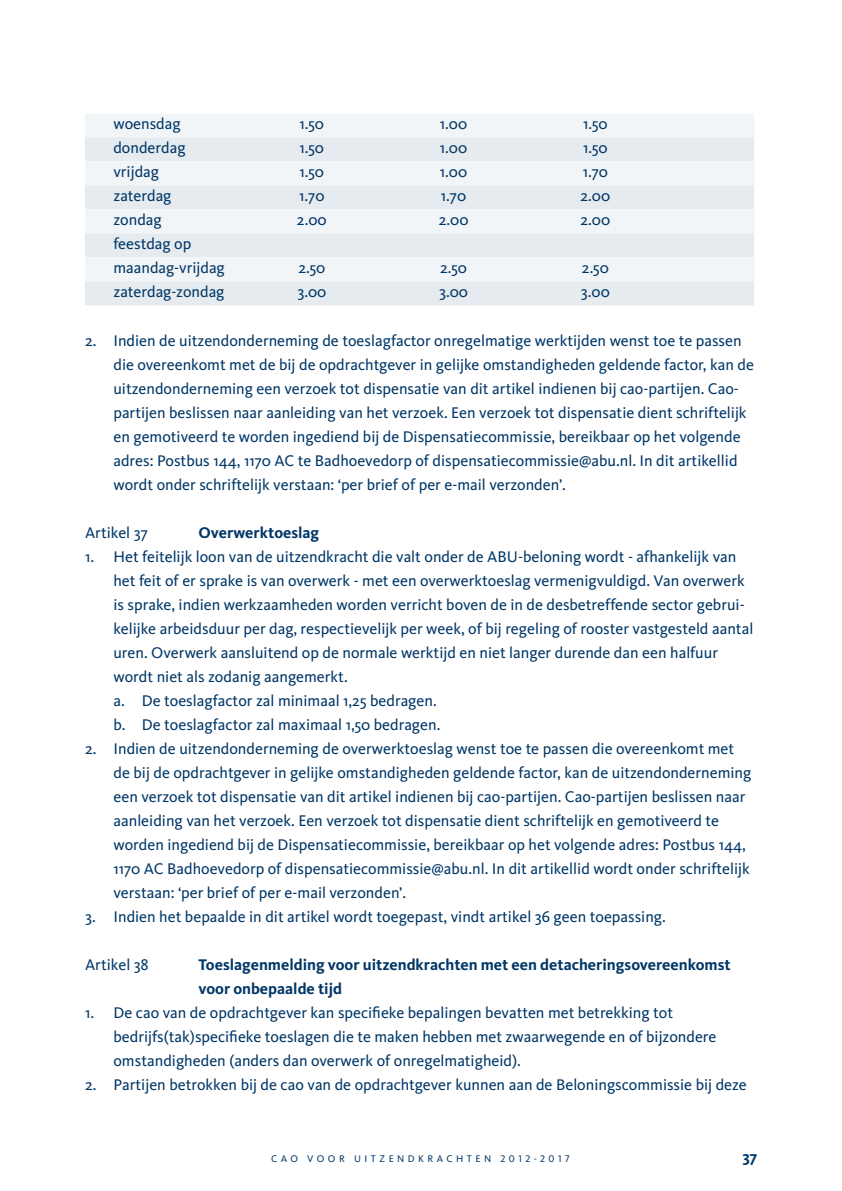
<style>
.page{position:relative;width:842px;height:1191px;background:#fff}
.page>*{position:absolute;margin:0;border:0;box-sizing:border-box;transform-origin:0 0}
.t1{font:16px/24px "Kievit";color:#003767}
.t2{font:700 16px/24px "Kievit";color:#003767}
.t3{font:10px "Kievit Book SC";letter-spacing:.35em;color:#003767}
</style>
<div class="page">
<div style="left:85px;top:113px;width:669px;height:24px;background:#f2f5f7"></div>
<div style="left:85px;top:137px;width:669px;height:24px;background:#e6ebf0"></div>
<div style="left:85px;top:161px;width:669px;height:24px;background:#f2f5f7"></div>
<div style="left:85px;top:185px;width:669px;height:24px;background:#e6ebf0"></div>
<div style="left:85px;top:209px;width:669px;height:24px;background:#f2f5f7"></div>
<div style="left:85px;top:233px;width:669px;height:24px;background:#e6ebf0"></div>
<div style="left:85px;top:257px;width:669px;height:24px;background:#f2f5f7"></div>
<div style="left:85px;top:281px;width:669px;height:24px;background:#e6ebf0"></div>
<p class="t1" style="left:113px;top:112px;width:69px">woensdag</p>
<p class="t1" style="left:300px;top:112px;width:26px">1.50</p>
<p class="t1" style="left:440px;top:112px;width:29px">1.00</p>
<p class="t1" style="left:583px;top:112px;width:26px">1.50</p>
<p class="t1" style="left:113px;top:136px;width:74px">donderdag</p>
<p class="t1" style="left:300px;top:136px;width:26px">1.50</p>
<p class="t1" style="left:440px;top:136px;width:29px">1.00</p>
<p class="t1" style="left:583px;top:136px;width:26px">1.50</p>
<p class="t1" style="left:113px;top:160px;width:47px">vrijdag</p>
<p class="t1" style="left:300px;top:160px;width:26px">1.50</p>
<p class="t1" style="left:440px;top:160px;width:29px">1.00</p>
<p class="t1" style="left:583px;top:160px;width:27px">1.70</p>
<p class="t1" style="left:113px;top:184px;width:60px">zaterdag</p>
<p class="t1" style="left:299px;top:184px;width:27px">1.70</p>
<p class="t1" style="left:441px;top:184px;width:27px">1.70</p>
<p class="t1" style="left:580px;top:184px;width:31px">2.00</p>
<p class="t1" style="left:113px;top:208px;width:50px">zondag</p>
<p class="t1" style="left:297px;top:208px;width:31px">2.00</p>
<p class="t1" style="left:439px;top:208px;width:31px">2.00</p>
<p class="t1" style="left:580px;top:208px;width:31px">2.00</p>
<p class="t1" style="left:113px;top:232px;width:113px">feestdag op maandag-vrijdag</p>
<p class="t1" style="left:298px;top:256px;width:28px">2.50</p>
<p class="t1" style="left:440px;top:256px;width:28px">2.50</p>
<p class="t1" style="left:582px;top:256px;width:28px">2.50</p>
<p class="t1" style="left:113px;top:280px;width:113px">zaterdag-zondag</p>
<p class="t1" style="left:297px;top:280px;width:30px">3.00</p>
<p class="t1" style="left:439px;top:280px;width:30px">3.00</p>
<p class="t1" style="left:581px;top:280px;width:30px">3.00</p>
<p class="t1" style="left:113px;top:328px;width:642px;text-indent:-28px">2. Indien de uitzendonderneming de toeslagfactor onregelmatige werktijden wenst toe te passen die overeenkomt met de bij de opdrachtgever in gelijke omstandigheden geldende factor, kan de uitzendonderneming een verzoek tot dispensatie van dit artikel indienen bij cao-partijen. Cao&shy;partijen beslissen naar aanleiding van het verzoek. Een verzoek tot dispensatie dient schriftelijk en gemotiveerd te worden ingediend bij de Dispensatiecommissie, bereikbaar op het volgende adres: Postbus 144, 1170 AC te Badhoevedorp of dispensatiecommissie@abu.nl. In dit artikellid wordt onder schriftelijk verstaan: ‘per brief of per e-mail verzonden’.</p>
<p class="t1" style="left:85px;top:520px;width:64px">Artikel 37</p>
<p class="t2" style="left:198px;top:520px;width:122px">Overwerktoeslag</p>
<p class="t1" style="left:113px;top:544px;width:641px;text-indent:-28px">1. Het feitelijk loon van de uitzendkracht die valt onder de ABU-beloning wordt - afhankelijk van het feit of er sprake is van overwerk - met een overwerktoeslag vermenigvuldigd. Van overwerk is sprake, indien werkzaamheden worden verricht boven de in de desbetreffende sector gebrui&shy;kelijke arbeidsduur per dag, respectievelijk per week, of bij regeling of rooster vastgesteld aantal uren. Overwerk aansluitend op de normale werktijd en niet langer durende dan een halfuur wordt niet als zodanig aangemerkt.<br>a. De toeslagfactor zal minimaal 1,25 bedragen.<br>b. De toeslagfactor zal maximaal 1,50 bedragen.</p>
<p class="t1" style="left:113px;top:736px;width:639px;text-indent:-28px">2. Indien de uitzendonderneming de overwerktoeslag wenst toe te passen die overeenkomt met de bij de opdrachtgever in gelijke omstandigheden geldende factor, kan de uitzendonderneming een verzoek tot dispensatie van dit artikel indienen bij cao-partijen. Cao-partijen beslissen naar aanleiding van het verzoek. Een verzoek tot dispensatie dient schriftelijk en gemotiveerd te worden ingediend bij de Dispensatiecommissie, bereikbaar op het volgende adres: Postbus 144, 1170 AC Badhoevedorp of dispensatiecommissie@abu.nl. In dit artikellid wordt onder schriftelijk verstaan: ‘per brief of per e-mail verzonden’.</p>
<p class="t1" style="left:85px;top:904px;width:582px">3. Indien het bepaalde in dit artikel wordt toegepast, vindt artikel 36 geen toepassing.</p>
<p class="t1" style="left:85px;top:952px;width:65px">Artikel 38</p>
<p class="t2" style="left:199px;top:952px;width:534px">Toeslagenmelding voor uitzendkrachten met een detacheringsovereenkomst voor onbepaalde tijd</p>
<p class="t1" style="left:113px;top:1000px;width:604px;text-indent:-28px">1. De cao van de opdrachtgever kan specifieke bepalingen bevatten met betrekking tot bedrijfs(tak)specifieke toeslagen die te maken hebben met zwaarwegende en of bijzondere omstandigheden (anders dan overwerk of onregelmatigheid).</p>
<p class="t1" style="left:85px;top:1072px;width:663px">2. Partijen betrokken bij de cao van de opdrachtgever kunnen aan de Beloningscommissie bij deze</p>
<p class="t3" style="left:271px;top:1152px;width:300px">CAO VOOR UITZENDKRACHTEN 2012-2017</p>
<p class="t2" style="left:743px;top:1144px;width:16px">37</p>
</div>
